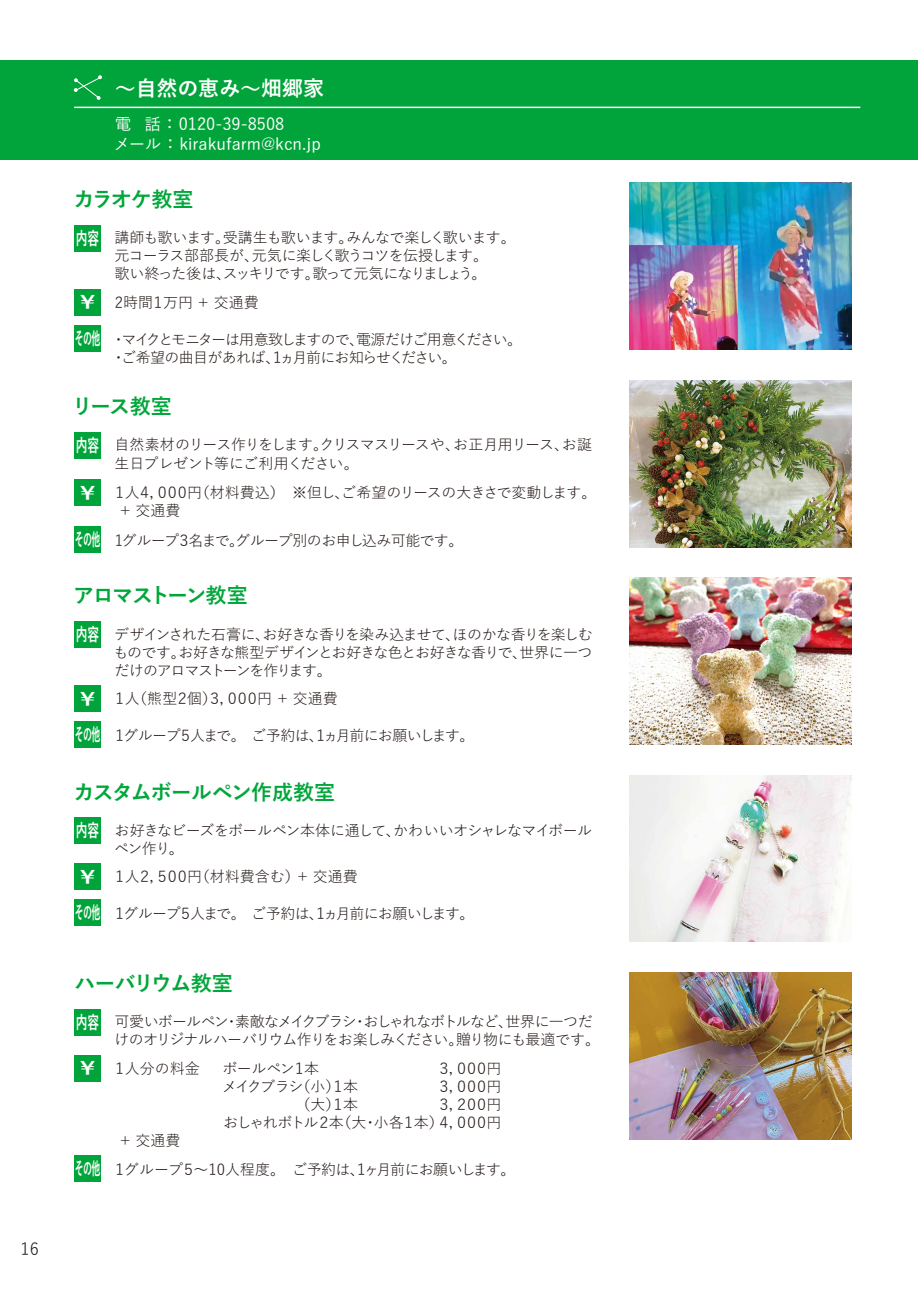
<style>
.page{position:relative;width:919px;height:1289px;background:#fff}
.page>*{position:absolute;margin:0;border:0;box-sizing:border-box;transform-origin:0 0}
.t1{font:700 21px "Yu Gothic";letter-spacing:-.055em;color:#00a73b}
.t2{font:700 21px "Yu Gothic";color:#fff}
.t3{font:700 18px "Yu Gothic";color:#fff;scale:.65 1}
.t4{font:700 18px "Yu Gothic";color:#fff;scale:.5 1}
.t5{font:500 16.5px/19.8px "Yu Gothic";color:#fff}
.t6{font:16.5px "Yu Gothic";color:#221815}
.t7{font:15px/18px "Yu Gothic";letter-spacing:-.07em;color:#221815}
.t8{font:15px/18px "Yu Gothic";letter-spacing:-.045em;color:#221815}
.t9{font:15px "Yu Gothic";letter-spacing:-.105em;color:#221815}
.t10{font:15px/18px "Yu Gothic";letter-spacing:-.165em;color:#221815;text-align:right}
.t11{font:15px/29.5px "Yu Gothic";letter-spacing:-.04em;color:#221815}
.t12{font:15px "Yu Gothic";color:#221815}
.t13{font:15px "Yu Gothic";letter-spacing:-.135em;color:#221815}
.s1{font-weight:700;font-size:18px;color:#fff}
</style>
<div class="page">
<div style="left:0;top:60px;width:917px;height:99px;background:#00a43a"></div>
<svg style="left:74px;top:75px;width:28px;height:25px"></svg>
<hr style="left:74px;top:107px;width:786px;height:1px;background:#fff">
<img style="left:629px;top:183px;width:222px;height:166px">
<img style="left:629px;top:380px;width:222px;height:167px">
<div style="left:74px;top:225px;width:27px;height:27px;background:#00a43a"></div>
<div style="left:74px;top:289px;width:27px;height:26px;background:#00a43a"></div>
<div style="left:74px;top:325px;width:27px;height:26px;background:#00a43a"></div>
<div style="left:74px;top:432px;width:27px;height:27px;background:#00a43a"></div>
<div style="left:74px;top:479px;width:27px;height:27px;background:#00a43a"></div>
<div style="left:74px;top:526px;width:27px;height:26px;background:#00a43a"></div>
<img style="left:629px;top:972px;width:222px;height:167px">
<div style="left:74px;top:1009px;width:27px;height:26px;background:#00a43a"></div>
<div style="left:74px;top:1054px;width:27px;height:27px;background:#00a43a"></div>
<div style="left:74px;top:1155px;width:27px;height:26px;background:#00a43a"></div>
<div style="left:74px;top:621px;width:27px;height:27px;background:#00a43a"></div>
<div style="left:74px;top:685px;width:27px;height:26px;background:#00a43a"></div>
<div style="left:74px;top:721px;width:27px;height:26px;background:#00a43a"></div>
<div style="left:74px;top:817px;width:27px;height:27px;background:#00a43a"></div>
<div style="left:74px;top:863px;width:27px;height:26px;background:#00a43a"></div>
<div style="left:74px;top:899px;width:27px;height:26px;background:#00a43a"></div>
<img style="left:629px;top:578px;width:222px;height:166px">
<img style="left:629px;top:775px;width:222px;height:166px">
<p class="t6" style="left:21px;top:1234px;width:20px">16</p>
<h1 class="t2" style="left:115px;top:77px;width:211px">～自然の恵み～畑郷家</h1>
<p class="t5" style="left:114px;top:112px;width:208px">電 話 ： 0120-39-8508<br>メール ： kirakufarm@kcn.jp</p>
<h1 class="t1" style="left:73px;top:188px;width:121px">カラオケ教室</h1>
<p class="t7" style="left:114px;top:227px;width:403px">講師も歌います。受講生も歌います。みんなで楽しく歌います。元コーラス部部長が、元気に楽しく歌うコツを伝授します。<br>歌い終った後は、スッキリです。歌って元気になりましょう。</p>
<p class="t3" style="left:76px;top:228px;width:38px">内容</p>
<p class="t12" style="left:76px;top:288px;width:184px"><span class="s1">￥</span> 2時間１万円 ＋ 交通費</p>
<p class="t7" style="left:111px;top:328px;width:412px">・マイクとモニターは用意致しますので、電源だけご用意ください。・ご希望の曲目があれば、１ヵ月前にお知らせください。</p>
<p class="t4" style="left:75px;top:328px;width:53px">その他</p>
<h1 class="t1" style="left:72px;top:395px;width:101px">リース教室</h1>
<p class="t7" style="left:114px;top:434px;width:479px">自然素材のリース作りをします。クリスマスリースや、お正月用リース、お誕生日プレゼント等にご利用ください。</p>
<p class="t3" style="left:76px;top:435px;width:38px">内容</p>
<p class="t7" style="left:118px;top:482px;width:480px;text-indent:-41px"><span class="s1">￥</span> １人４，０００円（材料費込）　※但し、ご希望のリースの大きさで変動します。＋ 交通費</p>
<p class="t8" style="left:75px;top:529px;width:390px"><span class="s1">その他</span> 1グループ３名まで。グループ別のお申し込み可能です。</p>
<h1 class="t1" style="left:73px;top:584px;width:176px">アロマストーン教室</h1>
<p class="t7" style="left:113px;top:623px;width:480px;text-align:justify">デザインされた石膏に、お好きな香りを染み込ませて、ほのかな香りを楽しむものです。お好きな熊型デザインとお好きな色とお好きな香りで、世界に一つだけのアロマストーンを作ります。</p>
<p class="t3" style="left:76px;top:624px;width:38px">内容</p>
<p class="t10" style="left:76px;top:687px;width:263px"><span class="s1">￥</span> １人（熊型２個）３，０００円 ＋ 交通費</p>
<p class="t9" style="left:75px;top:721px;width:401px"><span class="s1">その他</span> １グループ５人まで。　ご予約は、１ヵ月前にお願いします。</p>
<h1 class="t1" style="left:73px;top:780px;width:263px">カスタムボールペン作成教室</h1>
<p class="t8" style="left:114px;top:819px;width:479px">お好きなビーズをボールペン本体に通して、かわいいオシャレなマイボールペン作り。</p>
<p class="t3" style="left:76px;top:820px;width:38px">内容</p>
<p class="t12" style="left:76px;top:862px;width:283px"><span class="s1">￥</span> １人２，５００円（材料費含む）＋ 交通費</p>
<p class="t9" style="left:75px;top:899px;width:401px"><span class="s1">その他</span> １グループ５人まで。　ご予約は、１ヵ月前にお願いします。</p>
<h1 class="t1" style="left:74px;top:971px;width:160px">ハーバリウム教室</h1>
<p class="t7" style="left:114px;top:1010px;width:487px">可愛いボールペン・素敵なメイクブラシ・おしゃれなボトルなど、世界に一つだけのオリジナルハーバリウム作りをお楽しみください。贈り物にも最適です。</p>
<p class="t3" style="left:76px;top:1012px;width:38px">内容</p>
<p class="t7" style="left:76px;top:1057px;width:125px"><span class="s1">￥</span> １人分の料金</p>
<p class="t7" style="left:222px;top:1057px;width:98px">ボールペン１本</p>
<p class="t7" style="left:436px;top:1057px;width:66px">３，０００円</p>
<p class="t13" style="left:222px;top:1072px;width:137px">メイクブラシ（小）１本</p>
<p class="t7" style="left:436px;top:1075px;width:66px">３，０００円</p>
<p class="t7" style="left:295px;top:1093px;width:64px">（大）１本</p>
<p class="t10" style="left:223px;top:1093px;width:280px">３，２００円<br>おしゃれボトル２本（大・小各１本）４，０００円</p>
<p class="t11" style="left:75px;top:1123px;width:442px;text-indent:43px">＋ 交通費<br><span class="s1">その他</span> １グループ５～10人程度。　ご予約は、１ヶ月前にお願いします。</p>
</div>
